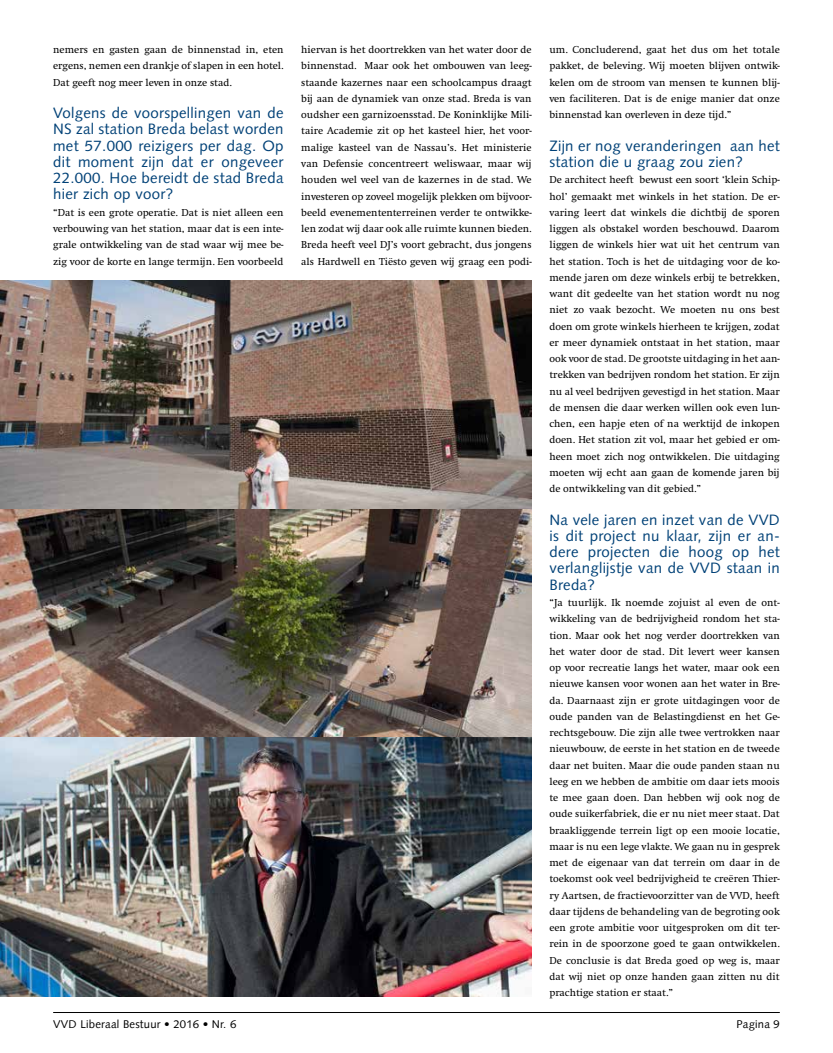
<style>
.page{position:relative;width:833px;height:1053px;background:#fff}
.page>*{position:absolute;margin:0;border:0;box-sizing:border-box;transform-origin:0 0}
.t1{font:15px/16.2px "Syntax LT Std";letter-spacing:.02em;color:#004177;text-align:justify}
.t2{font:11.25px "Syntax";letter-spacing:.02em;color:#000}
.t3{font:10.5px/16.2px "Swift EF";color:#000;text-align:justify}
</style>
<div class="page">
<hr style="left:53px;top:1012px;width:727px;height:1px;background:#000">
<img style="left:0;top:281px;width:531px;height:715px">
<p class="t3" style="left:53px;top:42px;width:232px">nemers en gasten gaan de binnenstad in, eten ergens, nemen een drankje of slapen in een hotel.<br>Dat geeft nog meer leven in onze stad.</p>
<h1 class="t1" style="left:53px;top:105px;width:232px">Volgens de voorspellingen van de NS zal station Breda belast worden met 57.000 reizigers per dag. Op dit moment zijn dat er ongeveer 22.000. Hoe bereidt de stad Breda hier zich op voor?</h1>
<p class="t3" style="left:53px;top:204px;width:232px">“Dat is een grote operatie. Dat is niet alleen een verbouwing van het station, maar dat is een inte&shy;grale ontwikkeling van de stad waar wij mee be&shy;zig voor de korte en lange termijn. Een voorbeeld</p>
<p class="t3" style="left:301px;top:42px;width:232px">hiervan is het doortrekken van het water door de binnenstad. Maar ook het ombouwen van leeg&shy;staande kazernes naar een schoolcampus draagt bij aan de dynamiek van onze stad. Breda is van oudsher een garnizoensstad. De Koninklijke Mili&shy;taire Academie zit op het kasteel hier, het voor&shy;malige kasteel van de Nassau’s. Het ministerie van Defensie concentreert weliswaar, maar wij houden wel veel van de kazernes in de stad. We investeren op zoveel mogelijk plekken om bijvoor&shy;beeld evenemententerreinen verder te ontwikke&shy;len zodat wij daar ook alle ruimte kunnen bieden.<br>Breda heeft veel DJ’s voort gebracht, dus jongens als Hardwell en Tiësto geven wij graag een podi-</p>
<p class="t3" style="left:549px;top:42px;width:232px">um. Concluderend, gaat het dus om het totale pakket, de beleving. Wij moeten blijven ontwik&shy;kelen om de stroom van mensen te kunnen blij&shy;ven faciliteren. Dat is de enige manier dat onze binnenstad kan overleven in deze tijd.”</p>
<h1 class="t1" style="left:549px;top:137px;width:232px">Zijn er nog veranderingen aan het station die u graag zou zien?</h1>
<p class="t3" style="left:549px;top:172px;width:232px">De architect heeft bewust een soort ‘klein Schip&shy;hol’ gemaakt met winkels in het station. De er&shy;varing leert dat winkels die dichtbij de sporen liggen als obstakel worden beschouwd. Daarom liggen de winkels hier wat uit het centrum van het station. Toch is het de uitdaging voor de ko&shy;mende jaren om deze winkels erbij te betrekken, want dit gedeelte van het station wordt nu nog niet zo vaak bezocht. We moeten nu ons best doen om grote winkels hierheen te krijgen, zodat er meer dynamiek ontstaat in het station, maar ook voor de stad. De grootste uitdaging in het aan&shy;trekken van bedrijven rondom het station. Er zijn nu al veel bedrijven gevestigd in het station. Maar de mensen die daar werken willen ook even lun&shy;chen, een hapje eten of na werktijd de inkopen doen. Het station zit vol, maar het gebied er om&shy;heen moet zich nog ontwikkelen. Die uitdaging moeten wij echt aan gaan de komende jaren bij de ontwikkeling van dit gebied.”</p>
<h1 class="t1" style="left:549px;top:511px;width:232px">Na vele jaren en inzet van de VVD is dit project nu klaar, zijn er an&shy;dere projecten die hoog op het verlanglijstje van de VVD staan in Breda?</h1>
<p class="t3" style="left:549px;top:594px;width:232px">“Ja tuurlijk. Ik noemde zojuist al even de ont&shy;wikkeling van de bedrijvigheid rondom het sta&shy;tion. Maar ook het nog verder doortrekken van het water door de stad. Dit levert weer kansen op voor recreatie langs het water, maar ook een nieuwe kansen voor wonen aan het water in Bre&shy;da. Daarnaast zijn er grote uitdagingen voor de oude panden van de Belastingdienst en het Ge&shy;rechtsgebouw. Die zijn alle twee vertrokken naar nieuwbouw, de eerste in het station en de tweede daar net buiten. Maar die oude panden staan nu leeg en we hebben de ambitie om daar iets moois te mee gaan doen. Dan hebben wij ook nog de oude suikerfabriek, die er nu niet meer staat. Dat braakliggende terrein ligt op een mooie locatie, maar is nu een lege vlakte. We gaan nu in gesprek met de eigenaar van dat terrein om daar in de toekomst ook veel bedrijvigheid te creëren Thier&shy;ry Aartsen, de fractievoorzitter van de VVD, heeft daar tijdens de behandeling van de begroting ook een grote ambitie voor uitgesproken om dit ter&shy;rein in de spoorzone goed te gaan ontwikkelen.<br>De conclusie is dat Breda goed op weg is, maar dat wij niet op onze handen gaan zitten nu dit prachtige station er staat.”</p>
<p class="t2" style="left:53px;top:1017px;width:185px">VVD Liberaal Bestuur • 2016 • Nr. 6</p>
<p class="t2" style="left:736px;top:1017px;width:45px">Pagina 9</p>
</div>
